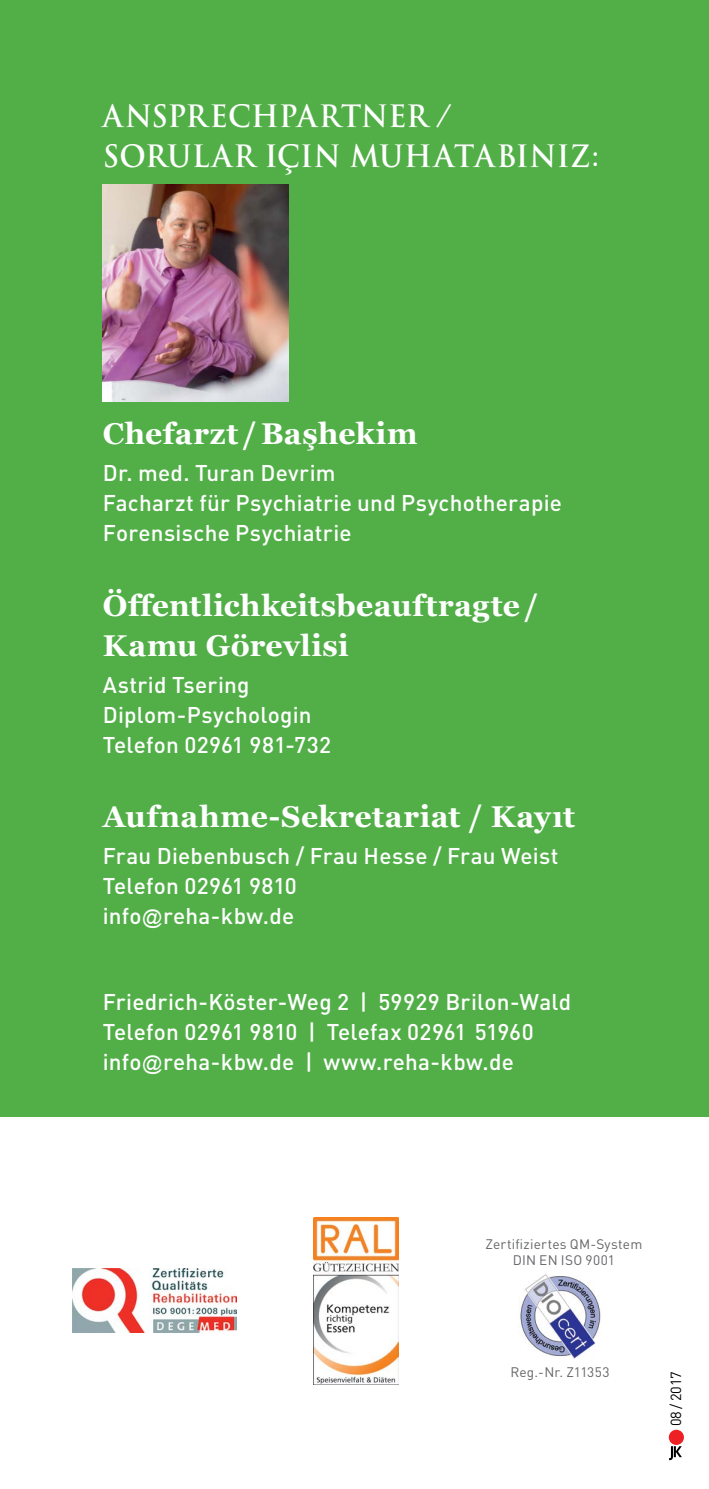
<style>
.page{position:relative;width:709px;height:1489px;background:#fff}
.page>*{position:absolute;margin:0;border:0;box-sizing:border-box;transform-origin:0 0}
.t1{font:700 30px/40px "Georgia";letter-spacing:.01em;color:#fff}
.t2{font:700 30px/40px "Trajan";letter-spacing:.01em;color:#fff;scale:.95 1}
.t3{font:500 22.5px/30px "DIN";letter-spacing:.01em;color:#fff}
.t4{font:14.5px "DIN";letter-spacing:-.03em;color:#000}
.t5{font:13.75px/16px "DIN";letter-spacing:.015em;color:#636466;text-align:center}
.s1{font-family:"Arial";font-weight:400;font-size:20px}
</style>
<div class="page">
<div style="left:0;top:0;width:709px;height:1116px;background:#52af48"></div>
<img style="left:103px;top:184px;width:186px;height:217px">
<img style="left:72px;top:1268px;width:164px;height:64px">
<img style="left:314px;top:1217px;width:85px;height:167px">
<img style="left:520px;top:1274px;width:81px;height:84px">
<svg style="left:669px;top:1446px;width:13px;height:13px"></svg>
<div style="left:668px;top:1429px;width:16px;height:15px;background:#ed2023;border-radius:50%"></div>
<h1 class="t2" style="left:103px;top:96px;width:524px">ANSPRECHPARTNER /<br>SORULAR IÇIN MUHATABINIZ:</h1>
<h1 class="t1" style="left:103px;top:412px;width:316px">Chefarzt / Başhekim</h1>
<p class="t3" style="left:103px;top:457px;width:461px">Dr. med. Turan Devrim<br>Facharzt für Psychiatrie und Psychotherapie<br>Forensische Psychiatrie</p>
<h1 class="t1" style="left:103px;top:583px;width:437px">Öffentlichkeitsbeauftragte /<br>Kamu Görevlisi</h1>
<p class="t3" style="left:103px;top:668px;width:230px">Astrid Tsering<br>Diplom-Psychologin<br>Telefon 02961 981-732</p>
<h1 class="t1" style="left:103px;top:795px;width:473px">Aufnahme-Sekretariat / Kayıt</h1>
<p class="t3" style="left:103px;top:840px;width:457px">Frau Diebenbusch / Frau Hesse / Frau Weist<br>Telefon 02961 9810<br>info<span class="s1">@</span>reha-kbw.de</p>
<p class="t3" style="left:103px;top:985px;width:470px">Friedrich-Köster-Weg 2 | 59929 Brilon-Wald<br>Telefon 02961 9810 | Telefax 02961 51960 info<span class="s1">@</span>reha-kbw.de | www.reha-kbw.de</p>
<p class="t5" style="left:485px;top:1235px;width:158px">Zertifiziertes QM-System<br>DIN EN ISO 9001</p>
<p class="t5" style="left:510px;top:1363px;width:101px">Reg.-Nr. Z11353</p>
<p class="t4" style="left:667px;top:1425px;width:56px;rotate:-90deg">08 / 2017</p>
</div>
